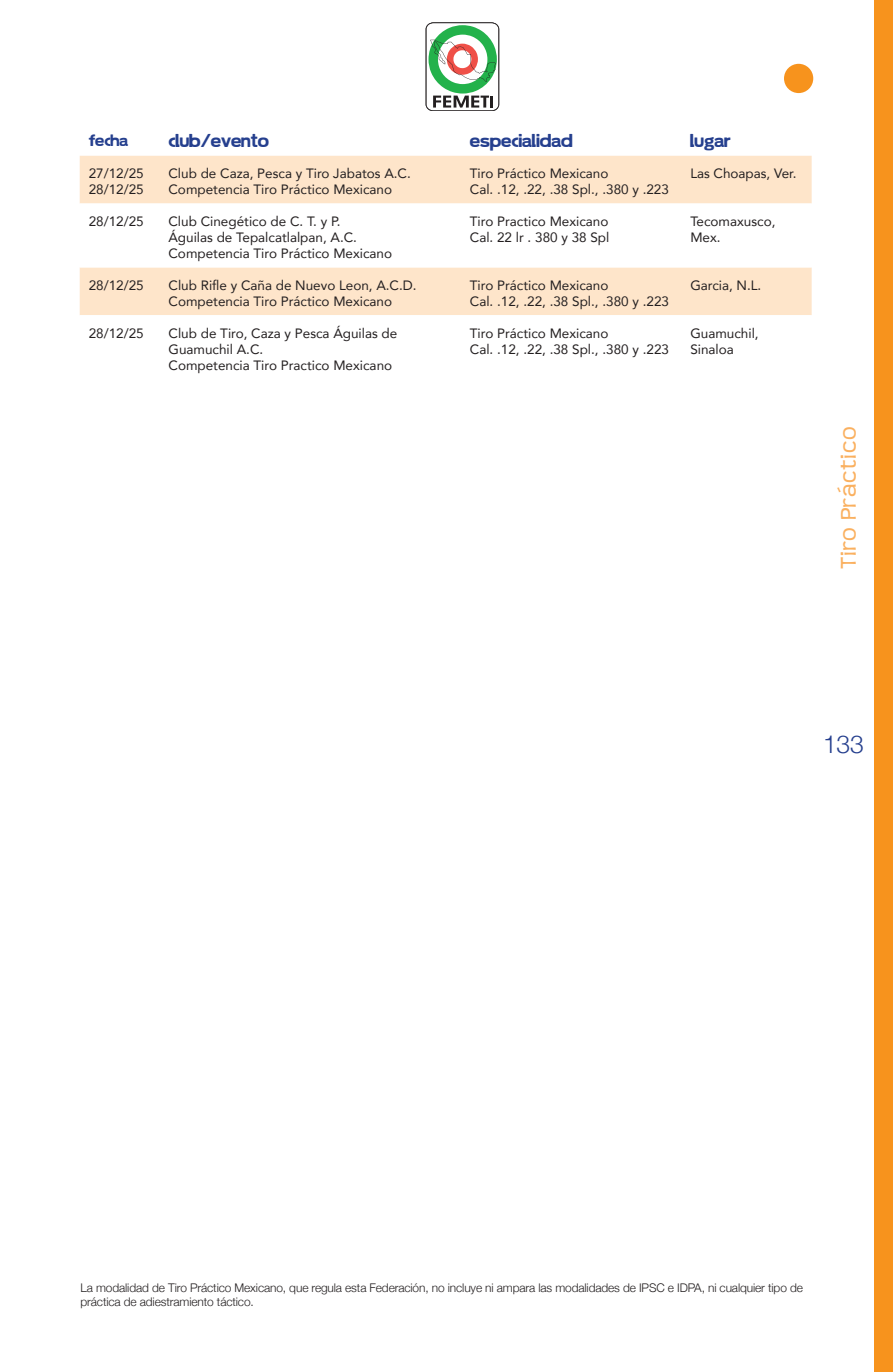
<style>
.page{position:relative;width:893px;height:1372px;background:#fff}
.page>*{position:absolute;margin:0;border:0;box-sizing:border-box;transform-origin:0 0}
.t1{font:300 24.75px "Helvetica Neue";color:#253f8e}
.t2{font:22.5px "Teen";letter-spacing:.025em;color:#fab05f}
.t3{font:13.5px/16.2px "Avenir";color:#231f20}
.t4{font:13.5px "Soolidium";color:#253f8e}
.t5{font:300 11.92px/14.4px "Helvetica Neue";letter-spacing:-.01em;color:#231f20}
.t6{font:11.92px "Soolidium";color:#253f8e}
</style>
<div class="page">
<svg style="left:426px;top:22px;width:73px;height:89px"></svg>
<div style="left:874px;top:0;width:19px;height:1371px;background:#f7931d"></div>
<div style="left:784px;top:64px;width:29px;height:29px;background:#f7931d;border-radius:50%"></div>
<div style="left:80px;top:156px;width:732px;height:47px;background:#fee5ca"></div>
<svg style="left:80px;top:203px;width:732px;height:112px"></svg>
<p class="t6" style="left:89px;top:134px;width:41px">FECHA</p>
<p class="t4" style="left:168px;top:133px;width:102px">CLUB/EVENTO</p>
<p class="t4" style="left:470px;top:133px;width:104px">ESPECIALIDAD</p>
<p class="t4" style="left:690px;top:133px;width:42px">LUGAR</p>
<p class="t3" style="left:89px;top:165px;width:57px">27/12/25<br>28/12/25</p>
<p class="t3" style="left:168px;top:165px;width:244px">Club de Caza, Pesca y Tiro Jabatos A.C.<br>Competencia Tiro Práctico Mexicano</p>
<p class="t3" style="left:470px;top:165px;width:201px">Tiro Práctico Mexicano<br>Cal. .12, .22, .38 Spl., .380 y .223</p>
<p class="t3" style="left:690px;top:165px;width:108px">Las Choapas, Ver.</p>
<p class="t3" style="left:89px;top:213px;width:57px">28/12/25</p>
<p class="t3" style="left:168px;top:213px;width:225px">Club Cinegético de C. T. y P.<br>Águilas de Tepalcatlalpan, A.C.<br>Competencia Tiro Práctico Mexicano</p>
<p class="t3" style="left:470px;top:213px;width:141px">Tiro Practico Mexicano<br>Cal. 22 lr . 380 y 38 Spl</p>
<p class="t3" style="left:690px;top:213px;width:87px">Tecomaxusco,<br>Mex.</p>
<p class="t3" style="left:89px;top:277px;width:57px">28/12/25</p>
<p class="t3" style="left:168px;top:277px;width:250px">Club Rifle y Caña de Nuevo Leon, A.C.D.<br>Competencia Tiro Práctico Mexicano</p>
<p class="t3" style="left:470px;top:277px;width:201px">Tiro Práctico Mexicano<br>Cal. .12, .22, .38 Spl., .380 y .223</p>
<p class="t3" style="left:690px;top:277px;width:73px">Garcia, N.L.</p>
<p class="t3" style="left:89px;top:324px;width:57px">28/12/25</p>
<p class="t3" style="left:169px;top:324px;width:230px">Club de Tiro, Caza y Pesca Águilas de<br>Guamuchil A.C.<br>Competencia Tiro Practico Mexicano</p>
<p class="t3" style="left:470px;top:324px;width:201px">Tiro Práctico Mexicano<br>Cal. .12, .22, .38 Spl., .380 y .223</p>
<p class="t3" style="left:690px;top:324px;width:70px">Guamuchil,<br>Sinaloa</p>
<h2 class="t2" style="left:835px;top:569px;width:144px;rotate:-90deg">Tiro Práctico</h2>
<h1 class="t1" style="left:823px;top:724px;width:42px">133</h1>
<p class="t5" style="left:81px;top:1279px;width:724px">La modalidad de Tiro Práctico Mexicano, que regula esta Federación, no incluye ni ampara las modalidades de IPSC e IDPA, ni cualquier tipo de práctica de adiestramiento táctico.</p>
</div>
